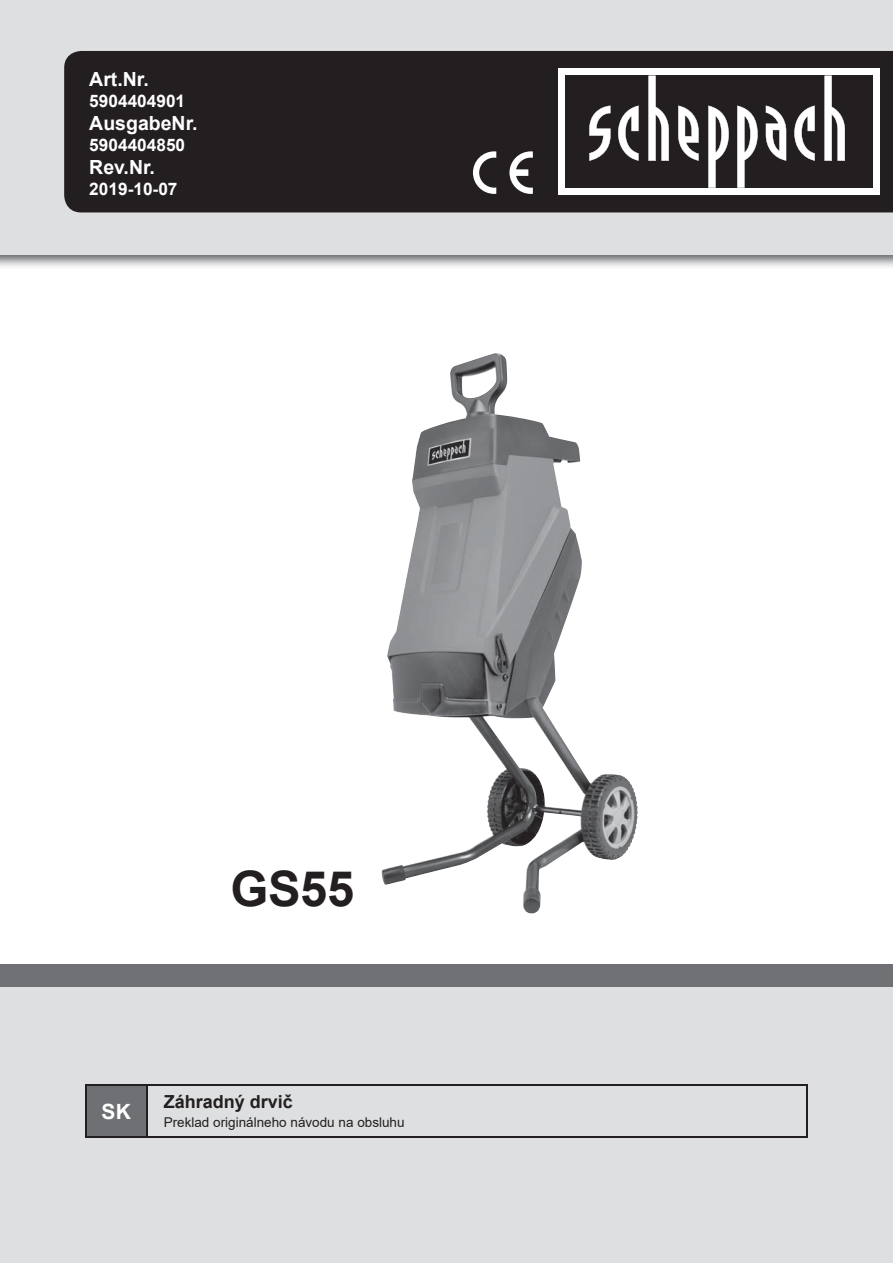
<style>
.page{position:relative;width:893px;height:1263px;background:#fff}
.page>*{position:absolute;margin:0;border:0;box-sizing:border-box;transform-origin:0 0}
.t1{font:700 48.75px "Arial";color:#231f20}
.t2{font:700 21px "Arial";color:#fff}
.t3{font:700 19.5px "Arial";color:#fff}
.t4{font:700 18px "Arial";color:#231f20}
.t5{font:700 17.25px "Arial";color:#fff}
.t6{font:13.5px "Arial";color:#231f20}
</style>
<div class="page">
<div style="left:0;top:0;width:893px;height:255px;background:#dedfe0"></div>
<div style="left:64px;top:51px;width:829px;height:161px;background:#231f20"></div>
<svg style="left:473px;top:151px;width:23px;height:43px"></svg>
<svg style="left:509px;top:151px;width:24px;height:43px"></svg>
<div style="left:558px;top:69px;width:322px;height:126px;background:#fff"></div>
<div style="left:565px;top:76px;width:308px;height:112px;background:#231f20"></div>
<svg style="left:589px;top:106px;width:21px;height:55px"></svg>
<svg style="left:618px;top:106px;width:21px;height:55px"></svg>
<svg style="left:648px;top:76px;width:21px;height:85px"></svg>
<svg style="left:678px;top:106px;width:21px;height:55px"></svg>
<svg style="left:766px;top:106px;width:20px;height:55px"></svg>
<svg style="left:794px;top:106px;width:21px;height:55px"></svg>
<svg style="left:708px;top:106px;width:21px;height:82px"></svg>
<svg style="left:737px;top:106px;width:21px;height:82px"></svg>
<svg style="left:824px;top:76px;width:21px;height:85px"></svg>
<div style="left:0;top:987px;width:893px;height:276px;background:#dedfe0"></div>
<div style="left:0;top:964px;width:893px;height:23px;background:#707174"></div>
<img style="left:381px;top:353px;width:257px;height:561px">
<div style="left:86px;top:1085px;width:61px;height:52px;background:#6f7073"></div>
<hr style="left:85px;top:1084px;width:62px;height:2px;background:#231f20">
<hr style="left:85px;top:1086px;width:2px;height:50px;background:#231f20">
<hr style="left:147px;top:1084px;width:661px;height:2px;background:#231f20">
<hr style="left:146px;top:1086px;width:1px;height:50px;background:#231f20">
<hr style="left:806px;top:1086px;width:2px;height:50px;background:#231f20">
<hr style="left:85px;top:1136px;width:723px;height:1px;background:#231f20">
<h3 class="t3" style="left:89px;top:68px;width:61px">Art.Nr.</h3>
<p class="t5" style="left:89px;top:91px;width:97px">5904404901</p>
<h3 class="t3" style="left:89px;top:112px;width:110px">AusgabeNr.</h3>
<p class="t5" style="left:89px;top:135px;width:97px">5904404850</p>
<h3 class="t3" style="left:89px;top:156px;width:67px">Rev.Nr.</h3>
<p class="t5" style="left:89px;top:179px;width:90px">2019-10-07</p>
<h1 class="t1" style="left:231px;top:862px;width:125px">GS55</h1>
<h2 class="t2" style="left:102px;top:1099px;width:31px">SK</h2>
<h3 class="t4" style="left:164px;top:1091px;width:131px">Záhradný drvič</h3>
<p class="t6" style="left:164px;top:1115px;width:242px">Preklad originálneho návodu na obsluhu</p>
</div>
